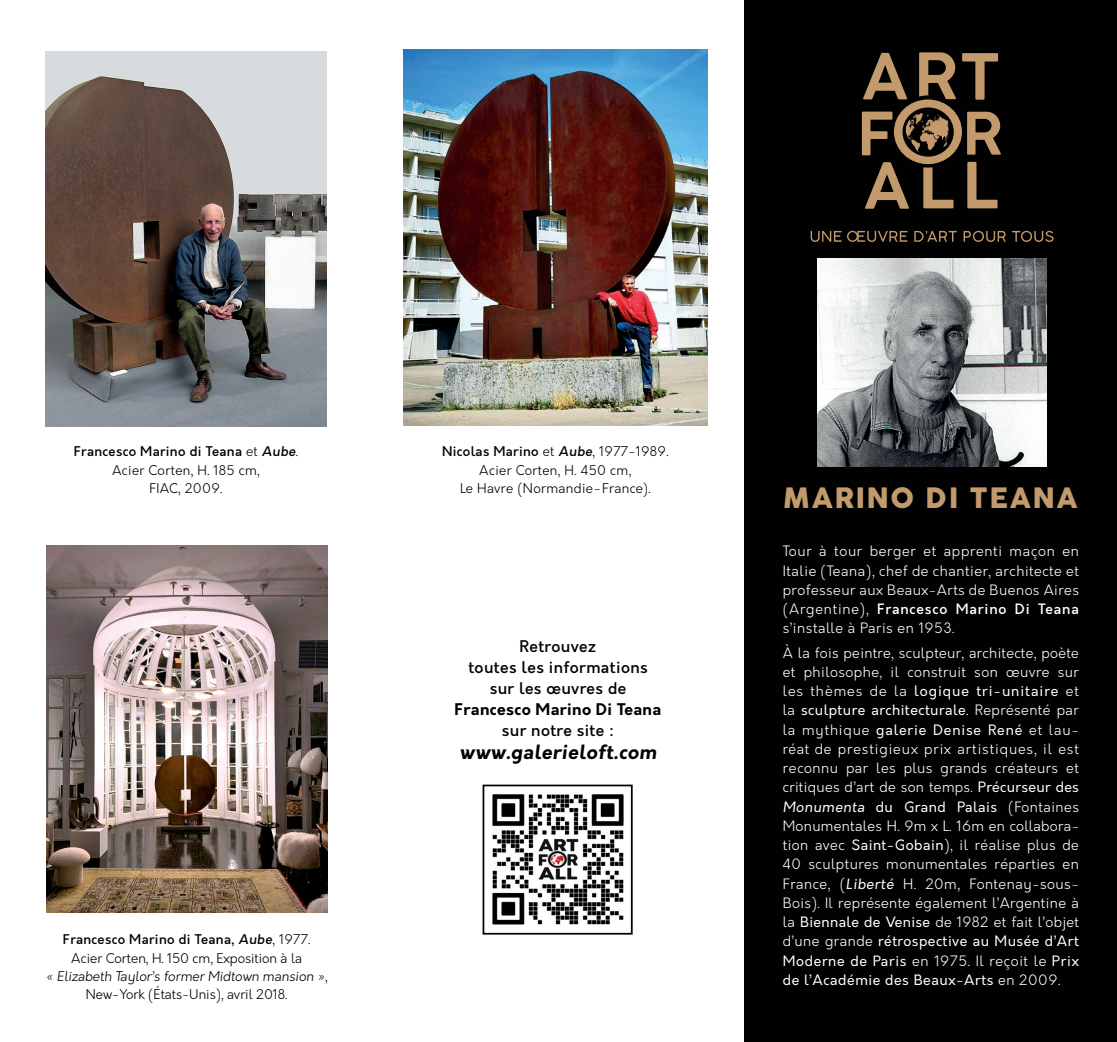
<style>
.page{position:relative;width:1117px;height:1042px;background:#fff}
.page>*{position:absolute;margin:0;border:0;box-sizing:border-box;transform-origin:0 0}
.t1{font:28.88px "Cocogoose Pro";letter-spacing:.055em;color:#c39a6b}
.t2{font:italic 700 19.25px "Orkney";letter-spacing:.025em;color:#000}
.t3{font:500 15.75px/21px "Orkney";letter-spacing:.025em;color:#000;text-align:center}
.t4{font:700 15.75px/21px "Orkney";letter-spacing:.025em;color:#000;text-align:center}
.t5{font:300 14px/19.2px "Orkney";letter-spacing:.025em;color:#fff;text-align:justify}
.t6{font:300 13.12px/18.4px "Orkney";letter-spacing:.005em;color:#000;text-align:center}
.t7{font:300 13.12px/18.4px "Orkney";letter-spacing:.025em;color:#000;text-align:center}
.s1{font-weight:500}
.s2{font-weight:500;font-style:italic}
.s3{font-style:italic}
.s4{font-weight:400}
.s5{font-weight:400;font-style:italic}
</style>
<div class="page">
<div style="left:744px;top:0;width:372px;height:1042px;background:#010101"></div>
<svg style="left:810px;top:231px;width:97px;height:11px"></svg>
<svg style="left:914px;top:231px;width:42px;height:11px"></svg>
<svg style="left:963px;top:231px;width:42px;height:11px"></svg>
<svg style="left:1012px;top:231px;width:41px;height:11px"></svg>
<svg style="left:861px;top:52px;width:139px;height:157px"></svg>
<img style="left:817px;top:259px;width:229px;height:208px">
<img style="left:492px;top:794px;width:132px;height:131px">
<div style="left:482px;top:784px;width:150px;height:150px;border:2px solid #000"></div>
<img style="left:403px;top:50px;width:303px;height:375px">
<img style="left:46px;top:52px;width:280px;height:374px">
<img style="left:47px;top:546px;width:281px;height:367px">
<p class="t7" style="left:74px;top:444px;width:226px"><span class="s1">Francesco Marino di Teana</span> et <span class="s2">Aube</span>.<br>Acier Corten, H. 185 cm,<br>FIAC, 2009.</p>
<p class="t6" style="left:46px;top:931px;width:284px"><span class="s1">Francesco Marino di Teana,</span> <span class="s2">Aube</span>, 1977.<br>Acier Corten, H. 150 cm, Exposition à la<br><span class="s3">« Elizabeth Taylor’s former Midtown mansion »</span>, New-York (États-Unis), avril 2018.</p>
<p class="t7" style="left:442px;top:444px;width:228px"><span class="s1">Nicolas Marino</span> et <span class="s2">Aube</span>, 1977-1989.<br>Acier Corten, H. 450 cm,<br>Le Havre (Normandie-France).</p>
<p class="t3" style="left:468px;top:636px;width:181px">Retrouvez<br>toutes les informations</p>
<p class="t4" style="left:454px;top:678px;width:208px"><span class="s1">sur les œuvres de<br></span>Francesco Marino Di Teana</p>
<p class="t3" style="left:502px;top:720px;width:114px">sur notre site :</p>
<p class="t2" style="left:459px;top:741px;width:199px">www.galerieloft.com</p>
<p class="t1" style="left:783px;top:481px;width:296px">MARINO DI TEANA</p>
<p class="t5" style="left:782px;top:543px;width:297px">Tour à tour berger et apprenti maçon en Italie (Teana), chef de chantier, architecte et professeur aux Beaux-Arts de Buenos Aires (Argentine), <span class="s1">Francesco Marino Di Teana </span>s’installe à Paris en 1953.</p>
<p class="t5" style="left:782px;top:644px;width:298px">À la fois peintre, sculpteur, architecte, poète et philosophe, il construit son œuvre sur les thèmes de la <span class="s4">logique tri-unitaire</span> et la <span class="s4">sculpture architecturale</span>. Représenté par la mythique <span class="s4">galerie Denise René</span> et lau&shy;réat de prestigieux prix artistiques, il est reconnu par les plus grands créateurs et critiques d’art de son temps. <span class="s4">Précurseur des </span><span class="s5">Monumenta</span> <span class="s4">du Grand Palais</span> (Fontaines Monumentales H. 9m x L. 16m en collabora&shy;tion avec <span class="s4">Saint-Gobain</span>), il réalise plus de 40 sculptures monumentales réparties en France, (<span class="s5">Liberté</span> H. 20m, Fontenay-sous-Bois). Il représente également l’Argentine à la <span class="s4">Biennale de Venise</span> de 1982 et fait l’objet d’une grande <span class="s4">rétrospective au Musée d’Art Moderne de Paris</span> en 1975. Il reçoit le <span class="s4">Prix de l’Académie des Beaux-Arts</span> en 2009.</p>
</div>
